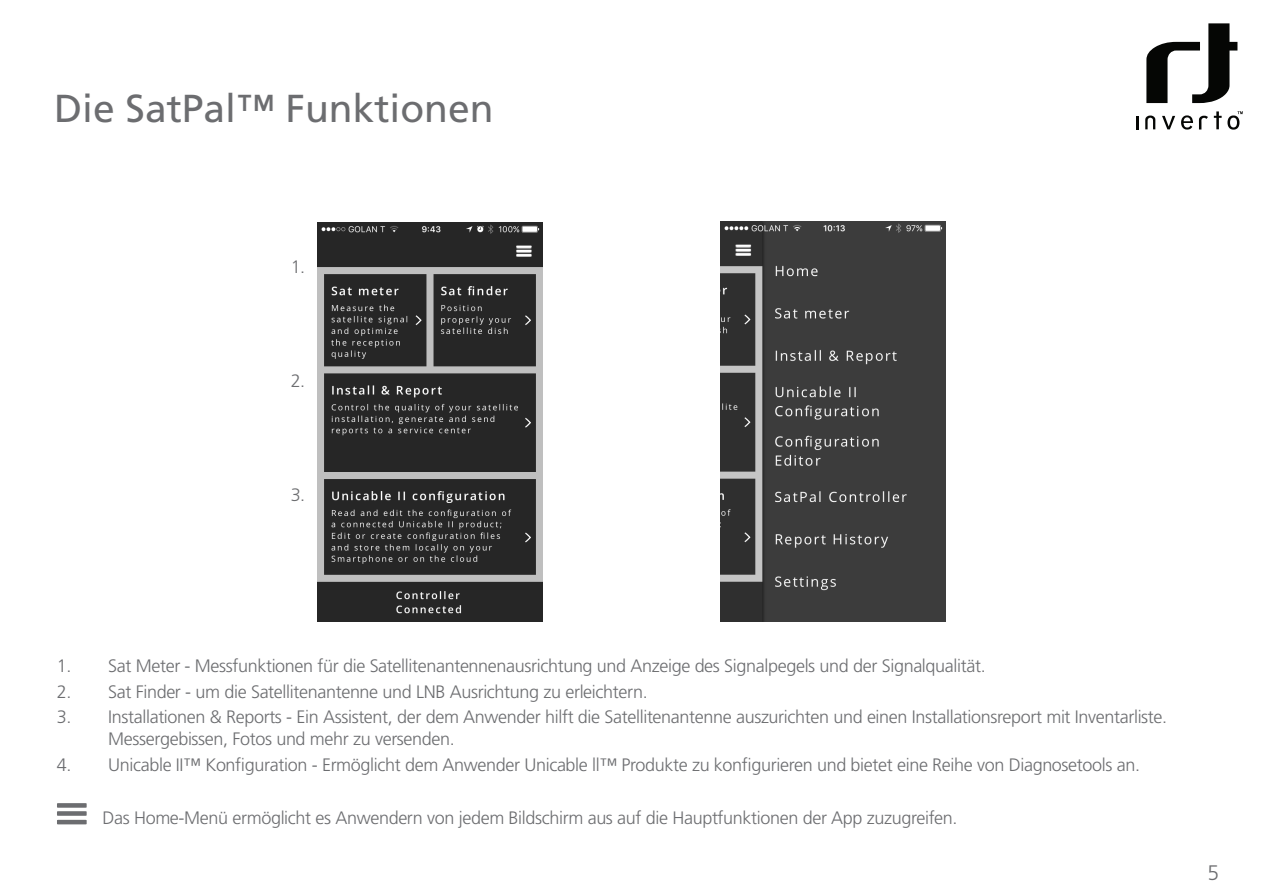
<style>
.page{position:relative;width:1263px;height:893px;background:#fff}
.page>*{position:absolute;margin:0;border:0;box-sizing:border-box;transform-origin:0 0}
.t1{font:39px "Frutiger";color:#6c6d70}
.t2{font:300 21px "Frutiger";color:#6c6d70}
.t3{font:300 18px/25.8px "Frutiger";letter-spacing:-.02em;color:#6c6d70}
</style>
<div class="page">
<svg style="left:1146px;top:23px;width:91px;height:80px"></svg>
<svg style="left:1214px;top:111px;width:7px;height:18px"></svg>
<svg style="left:1136px;top:116px;width:3px;height:13px"></svg>
<svg style="left:1162px;top:116px;width:13px;height:13px"></svg>
<svg style="left:1181px;top:115px;width:12px;height:15px"></svg>
<svg style="left:1227px;top:111px;width:16px;height:19px"></svg>
<svg style="left:1199px;top:116px;width:9px;height:14px"></svg>
<svg style="left:1145px;top:116px;width:10px;height:13px"></svg>
<img style="left:720px;top:222px;width:225px;height:399px">
<svg style="left:57px;top:803px;width:30px;height:21px"></svg>
<img style="left:317px;top:222px;width:225px;height:400px">
<h1 class="t1" style="left:54px;top:85px;width:441px">Die SatPal™ Funktionen</h1>
<p class="t3" style="left:291px;top:254px;width:16px">1.</p>
<p class="t3" style="left:291px;top:368px;width:16px">2.</p>
<p class="t3" style="left:291px;top:482px;width:16px">3.</p>
<p class="t3" style="left:57px;top:653px;width:16px">1.</p>
<p class="t3" style="left:108px;top:653px;width:879px">Sat Meter - Messfunktionen für die Satellitenantennenausrichtung und Anzeige des Signalpegels und der Signalqualität.</p>
<p class="t3" style="left:57px;top:678px;width:16px">2.</p>
<p class="t3" style="left:108px;top:678px;width:541px">Sat Finder - um die Satellitenantenne und LNB Ausrichtung zu erleichtern.</p>
<p class="t3" style="left:57px;top:704px;width:16px">3.</p>
<p class="t3" style="left:108px;top:704px;width:1060px">Installationen &amp; Reports - Ein Assistent, der dem Anwender hilft die Satellitenantenne auszurichten und einen Installationsreport mit Inventarliste.</p>
<p class="t3" style="left:57px;top:752px;width:16px">4.</p>
<p class="t3" style="left:108px;top:726px;width:1033px">Messergebissen, Fotos und mehr zu versenden.<br>Unicable II™ Konfiguration - Ermöglicht dem Anwender Unicable ll™ Produkte zu konfigurieren und bietet eine Reihe von Diagnosetools an.</p>
<p class="t3" style="left:102px;top:805px;width:857px">Das Home-Menü ermöglicht es Anwendern von jedem Bildschirm aus auf die Hauptfunktionen der App zuzugreifen.</p>
<p class="t2" style="left:1207px;top:861px;width:13px">5</p>
</div>
